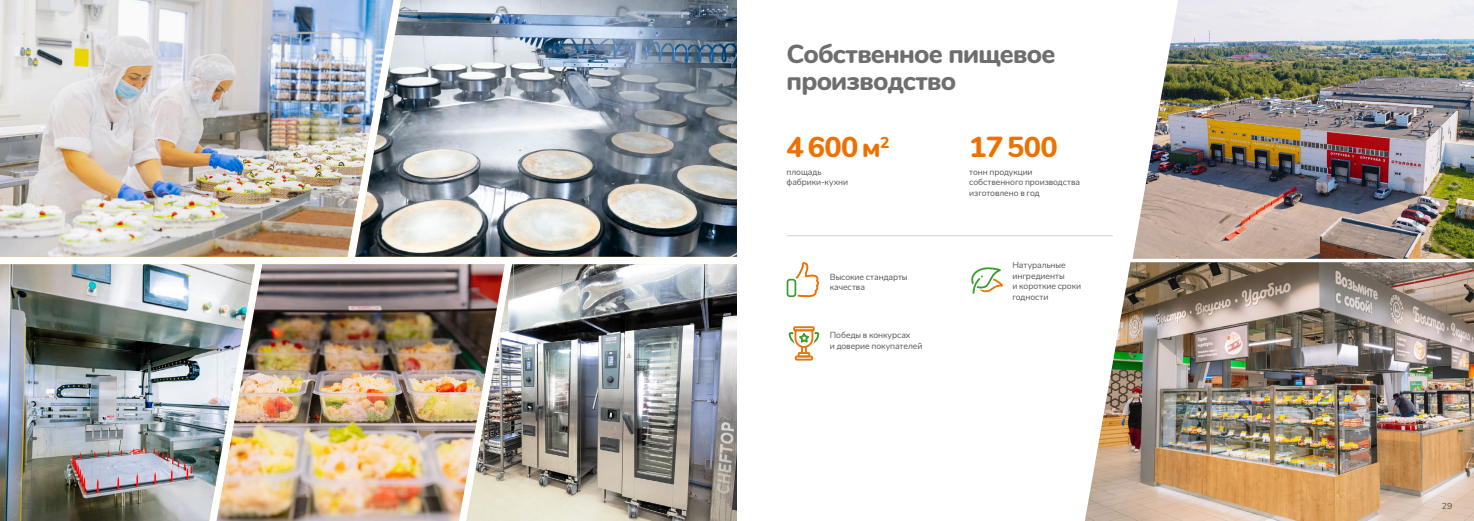
<style>
.page{position:relative;width:1474px;height:521px;background:#fff}
.page>*{position:absolute;margin:0;border:0;box-sizing:border-box;transform-origin:0 0}
.t1{font:800 28.88px "Nunito";letter-spacing:-.02em;color:#ee7100}
.t2{font:800 26.25px/26.2px "Nunito";letter-spacing:-.03em;color:#6e6e6e}
.t3{font:800 15.84px "Nunito";color:#ee7100}
.t4{font:8.75px/10.5px "Nunito";letter-spacing:-.01em;color:#565655}
.s1{font-size:27.12px}
</style>
<div class="page">
<svg style="left:786px;top:262px;width:33px;height:35px"></svg>
<img style="left:1132px;top:0;width:341px;height:259px">
<img style="left:1085px;top:262px;width:388px;height:259px">
<svg style="left:971px;top:267px;width:32px;height:27px"></svg>
<div style="left:795px;top:355px;width:18px;height:5px;border:2px solid #ec7404"></div>
<div style="left:797px;top:352px;width:13px;height:5px;border:2px solid #ec7404"></div>
<svg style="left:788px;top:326px;width:32px;height:29px"></svg>
<hr style="left:786px;top:235px;width:326px;height:1px;background:#d9dada">
<img style="left:0;top:0;width:355px;height:257px">
<img style="left:355px;top:0;width:382px;height:257px">
<img style="left:0;top:264px;width:216px;height:257px">
<img style="left:216px;top:264px;width:250px;height:257px">
<img style="left:466px;top:264px;width:271px;height:257px">
<h2 class="t2" style="left:786px;top:40px;width:270px">Собственное пищевое производство</h2>
<h1 class="t1" style="left:786px;top:126px;width:96px">4600<span class="s1">м</span></h1>
<h1 class="t1" style="left:969px;top:126px;width:90px">17500</h1>
<h3 class="t3" style="left:880px;top:131px;width:11px">2</h3>
<p class="t4" style="left:786px;top:166px;width:63px">площадь фабрики-кухни</p>
<p class="t4" style="left:969px;top:166px;width:112px">тонн продукции собственного производства изготовлено в год</p>
<p class="t4" style="left:830px;top:271px;width:79px">Высокие стандарты качества</p>
<p class="t4" style="left:1012px;top:260px;width:70px">Натуральные ингредиенты<br>и короткие сроки годности</p>
<p class="t4" style="left:830px;top:329px;width:94px">Победы в конкурсах<br>и доверие покупателей</p>
<p class="t4" style="left:1441px;top:500px;width:12px">29</p>
</div>
